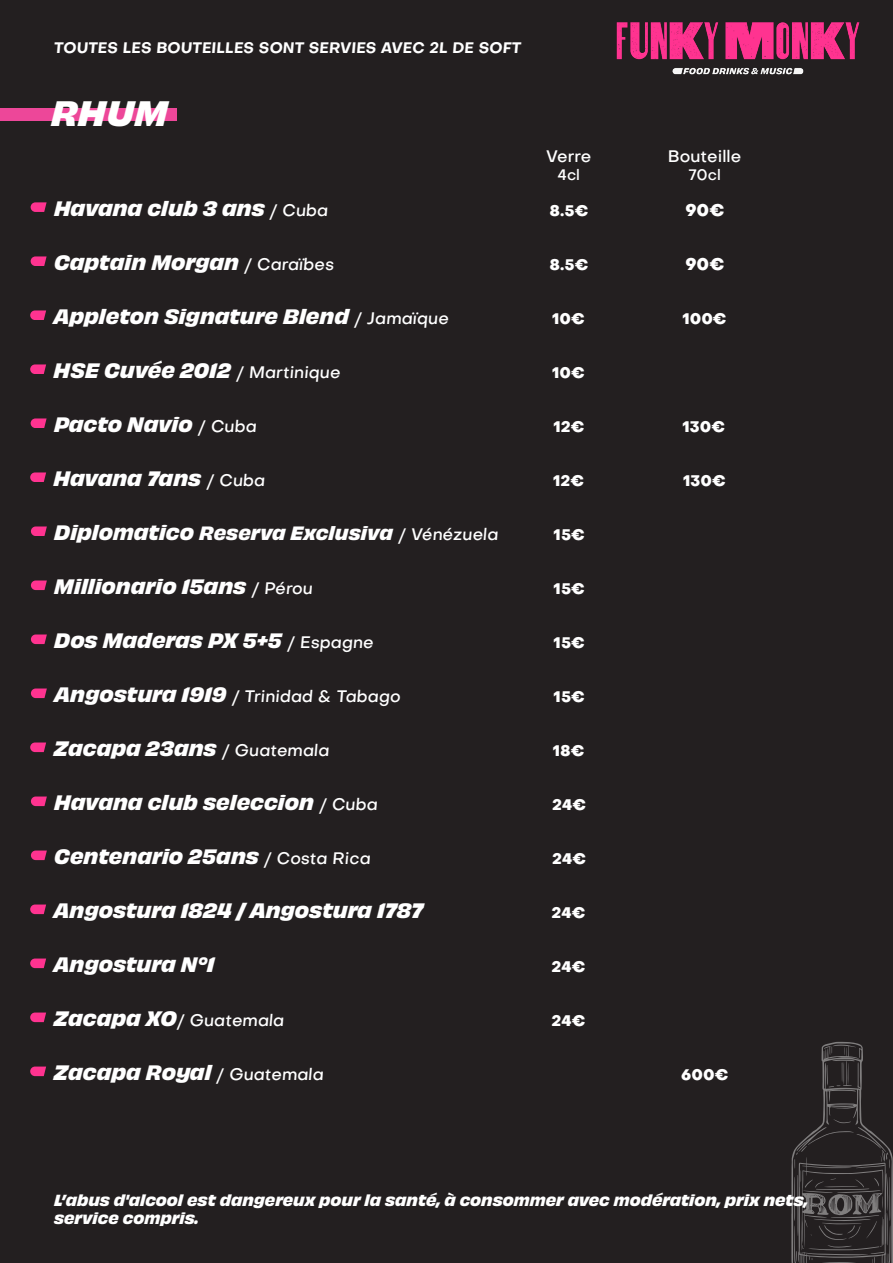
<style>
.page{position:relative;width:893px;height:1263px;background:#231f20}
.page>*{position:absolute;margin:0;border:0;box-sizing:border-box;transform-origin:0 0}
.t1{font:italic 700 33px "Obviously";color:#fff}
.t2{font:italic 700 19.5px "Obviously";color:#fff}
.t3{font:italic 700 18px "Obviously";color:#fff}
.t4{font:italic 500 16.5px "Objectivity";color:#fff}
.t5{font:500 16.5px "Objectivity";color:#fff}
.t6{font:800 16.5px "Objectivity";color:#fff}
.t7{font:italic 700 15px "Obviously";color:#fff}
.t8{font:800 15px "Objectivity";color:#fff}
.t9{font:italic 700 15px "Objectivity";color:#fff}
.t10{font:500 15px "Objectivity";color:#fff}
.s1{font-family:"Objectivity";font-weight:500;font-size:16.5px}
.s2{font-size:19.5px}
.s3{font-family:"Obviously";font-weight:700;font-size:19.5px}
</style>
<div class="page">
<div style="left:0;top:108px;width:176px;height:13px;background:#ed4799"></div>
<svg style="left:31px;top:202px;width:16px;height:10px"></svg>
<svg style="left:31px;top:256px;width:16px;height:10px"></svg>
<img style="left:616px;top:22px;width:244px;height:53px">
<svg style="left:30px;top:364px;width:16px;height:10px"></svg>
<svg style="left:31px;top:418px;width:16px;height:10px"></svg>
<svg style="left:30px;top:472px;width:16px;height:10px"></svg>
<svg style="left:30px;top:310px;width:16px;height:10px"></svg>
<svg style="left:31px;top:526px;width:16px;height:10px"></svg>
<svg style="left:31px;top:580px;width:16px;height:10px"></svg>
<svg style="left:31px;top:634px;width:16px;height:10px"></svg>
<svg style="left:31px;top:688px;width:16px;height:10px"></svg>
<svg style="left:31px;top:796px;width:16px;height:10px"></svg>
<svg style="left:31px;top:850px;width:16px;height:10px"></svg>
<svg style="left:791px;top:1042px;width:102px;height:221px"></svg>
<svg style="left:30px;top:904px;width:16px;height:10px"></svg>
<svg style="left:30px;top:958px;width:16px;height:10px"></svg>
<svg style="left:30px;top:1012px;width:16px;height:10px"></svg>
<svg style="left:30px;top:1066px;width:16px;height:10px"></svg>
<svg style="left:30px;top:742px;width:16px;height:10px"></svg>
<p class="t9" style="left:54px;top:36px;width:469px">TOUTES LES BOUTEILLES SONT SERVIES AVEC 2L DE SOFT</p>
<p class="t1" style="left:51px;top:87px;width:118px">RHUM</p>
<p class="t5" style="left:546px;top:145px;width:47px">Verre</p>
<p class="t5" style="left:668px;top:145px;width:75px">Bouteille</p>
<p class="t10" style="left:557px;top:164px;width:24px">4cl</p>
<p class="t10" style="left:689px;top:164px;width:34px">70cl</p>
<p class="t2" style="left:54px;top:193px;width:276px">Havana club 3 ans <span class="s1">/ Cuba</span></p>
<p class="t8" style="left:550px;top:199px;width:40px">8.5€</p>
<p class="t6" style="left:685px;top:198px;width:40px">90€</p>
<p class="t8" style="left:550px;top:253px;width:40px">8.5€</p>
<p class="t6" style="left:685px;top:252px;width:40px">90€</p>
<p class="t2" style="left:54px;top:247px;width:282px">Captain Morgan <span class="s1">/ Caraïbes</span></p>
<p class="t2" style="left:54px;top:301px;width:397px">Appleton Signature Blend <span class="s1">/ Jamaïque</span></p>
<p class="t8" style="left:552px;top:307px;width:34px">10€</p>
<p class="t2" style="left:54px;top:355px;width:288px">HSE Cuvée 2012 <span class="s1">/ Martinique</span></p>
<p class="t8" style="left:552px;top:361px;width:34px">10€</p>
<p class="t2" style="left:54px;top:409px;width:204px">Pacto Navio <span class="s1">/ Cuba</span></p>
<p class="t8" style="left:553px;top:415px;width:32px">12€</p>
<p class="t2" style="left:54px;top:463px;width:213px">Havana 7ans <span class="s1">/ Cuba</span></p>
<p class="t8" style="left:553px;top:469px;width:32px">12€</p>
<p class="t3" style="left:54px;top:519px;width:446px"><span class="s2">Diplomatico</span> Reserva Exclusiva <span class="s1">/ Vénézuela</span></p>
<p class="t8" style="left:554px;top:523px;width:33px">15€</p>
<p class="t2" style="left:54px;top:571px;width:260px">Millionario 15ans <span class="s1">/ Pérou</span></p>
<p class="t8" style="left:554px;top:577px;width:33px">15€</p>
<p class="t2" style="left:54px;top:625px;width:321px">Dos Maderas PX 5+5 <span class="s1">/ Espagne</span></p>
<p class="t8" style="left:554px;top:631px;width:33px">15€</p>
<p class="t4" style="left:54px;top:685px;width:348px"><span class="s3">Angostura 1919</span> / Trinidad &amp; Tabago</p>
<p class="t8" style="left:554px;top:685px;width:33px">15€</p>
<p class="t2" style="left:54px;top:733px;width:277px">Zacapa 23ans <span class="s1">/ Guatemala</span></p>
<p class="t8" style="left:553px;top:739px;width:33px">18€</p>
<p class="t2" style="left:54px;top:787px;width:325px">Havana club seleccion <span class="s1">/ Cuba</span></p>
<p class="t8" style="left:552px;top:793px;width:35px">24€</p>
<p class="t2" style="left:54px;top:841px;width:318px">Centenario 25ans <span class="s1">/ Costa Rica</span></p>
<p class="t8" style="left:552px;top:847px;width:35px">24€</p>
<p class="t8" style="left:682px;top:307px;width:46px">100€</p>
<p class="t8" style="left:682px;top:415px;width:44px">130€</p>
<p class="t8" style="left:683px;top:469px;width:44px">130€</p>
<p class="t2" style="left:54px;top:895px;width:371px">Angostura 1824 / Angostura 1787</p>
<p class="t8" style="left:552px;top:901px;width:35px">24€</p>
<p class="t2" style="left:54px;top:949px;width:162px">Angostura N°1</p>
<p class="t8" style="left:552px;top:955px;width:35px">24€</p>
<p class="t4" style="left:54px;top:1009px;width:232px"><span class="s3">Zacapa XO</span>/ Guatemala</p>
<p class="t8" style="left:552px;top:1009px;width:35px">24€</p>
<p class="t2" style="left:54px;top:1057px;width:272px">Zacapa Royal <span class="s1">/ Guatemala</span></p>
<p class="t8" style="left:681px;top:1063px;width:48px">600€</p>
<p class="t7" style="left:54px;top:1188px;width:755px">L’abus d'alcool est dangereux pour la santé, à consommer avec modération, prix nets,</p>
<p class="t7" style="left:54px;top:1206px;width:146px">service compris.</p>
</div>
